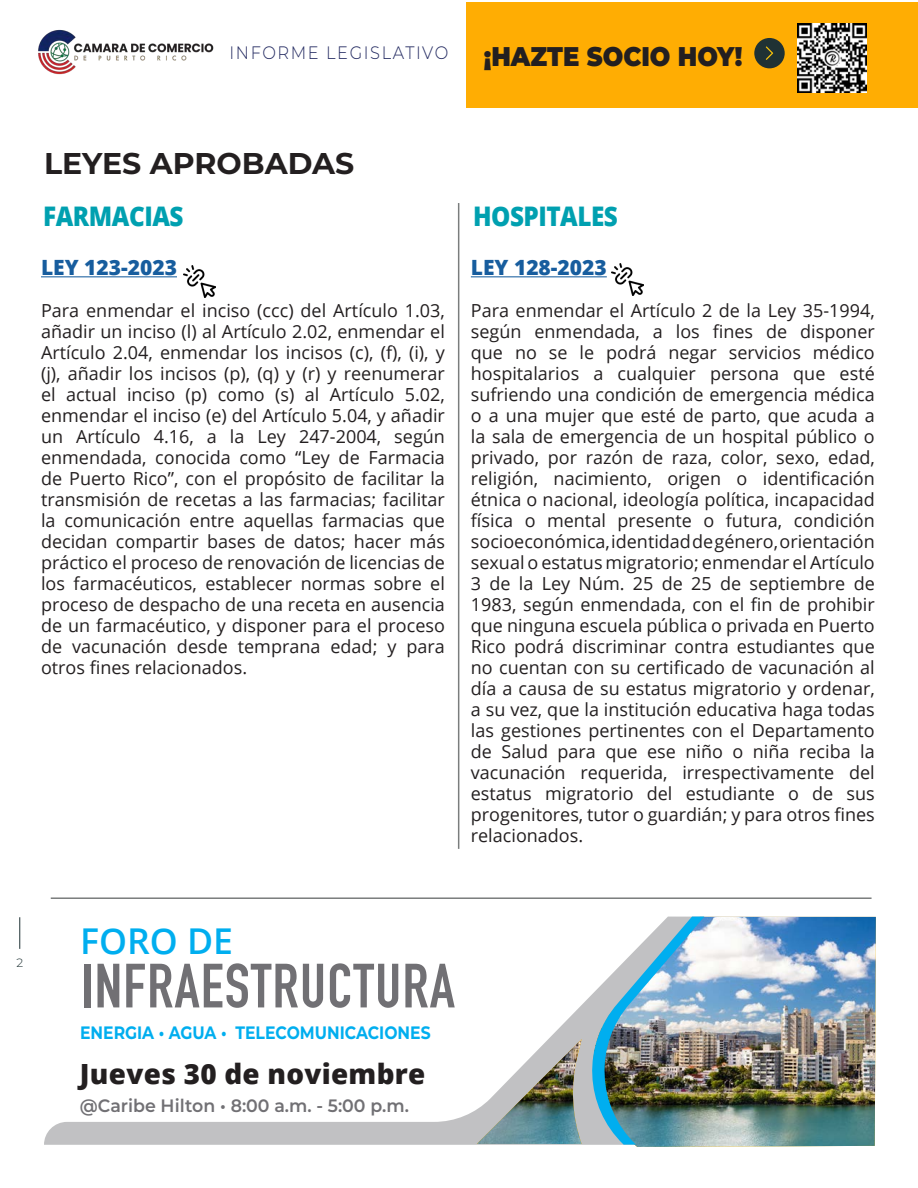
<style>
.page{position:relative;width:918px;height:1188px;background:#fff}
.page>*{position:absolute;margin:0;border:0;box-sizing:border-box;transform-origin:0 0}
.t1{font:700 61.35px "DIN Condensed";letter-spacing:.02em;color:#717074}
.t2{font:600 35.55px "Open Sans";color:#00aeef}
.Tagline{font:700 30px "Montserrat";color:#231f20}
.copy_regular_kit{font:800 27.9px "Open Sans";letter-spacing:.01em;color:#231f20}
.copy_3-fold{font:800 27px "Open Sans";letter-spacing:-.02em;color:#00a0b0;scale:.9 1}
.Tagline-2{font:900 27px "Montserrat";color:#231f20;scale:.9 1}
.t3{font:800 21px "Open Sans";color:#175d9e}
.t4{font:18px/21px "Open Sans";color:#231f20;text-align:justify}
.t5{font:700 18px "Montserrat";color:#00aeef;scale:.87 1}
.t6{font:300 18px "Montserrat";letter-spacing:.1em;color:#222960;scale:.9 1}
.t7{font:600 17.85px "Montserrat";color:#717074}
.t8{font:300 12px "Montserrat";color:#1f3234}
</style>
<div class="page">
<div style="left:467px;top:2px;width:451px;height:106px;background:#ffad03"></div>
<div style="left:754px;top:38px;width:31px;height:30px;background:#1f3234;border-radius:50%"></div>
<svg style="left:766px;top:46px;width:7px;height:14px"></svg>
<img style="left:798px;top:24px;width:68px;height:69px">
<hr style="left:19px;top:917px;width:1px;height:32px;background:#1f3234">
<img style="left:38px;top:29px;width:176px;height:46px">
<hr style="left:41px;top:276px;width:136px;height:1px;background:#175d9e">
<img style="left:184px;top:266px;width:31px;height:31px">
<img style="left:612px;top:264px;width:31px;height:31px">
<hr style="left:471px;top:276px;width:136px;height:1px;background:#175d9e">
<hr style="left:458px;top:203px;width:1px;height:646px;background:#7a7d7d">
<hr style="left:51px;top:897px;width:821px;height:2px;background:#7a7d7d">
<svg style="left:44px;top:1109px;width:433px;height:36px;fill:#c1c1c3"></svg>
<img style="left:635px;top:917px;width:241px;height:230px">
<img style="left:477px;top:917px;width:227px;height:228px">
<img style="left:477px;top:1039px;width:105px;height:105px">
<p class="t6" style="left:230px;top:41px;width:245px">INFORME LEGISLATIVO</p>
<p class="Tagline-2" style="left:484px;top:36px;width:289px">¡HAZTE SOCIO HOY!</p>
<p class="Tagline" style="left:44px;top:141px;width:312px">LEYES APROBADAS</p>
<p class="copy_3-fold" style="left:43px;top:196px;width:157px">FARMACIAS</p>
<p class="copy_3-fold" style="left:473px;top:196px;width:163px">HOSPITALES</p>
<p class="t3" style="left:41px;top:252px;width:137px">LEY 123-2023</p>
<p class="t4" style="left:41px;top:300px;width:405px">Para enmendar el inciso (ccc) del Artículo 1.03, añadir un inciso (l) al Artículo 2.02, enmendar el Artículo 2.04, enmendar los incisos (c), (f), (i), y (j), añadir los incisos (p), (q) y (r) y reenumerar el actual inciso (p) como (s) al Artículo 5.02, enmendar el inciso (e) del Artículo 5.04, y añadir un Artículo 4.16, a la Ley 247-2004, según enmendada, conocida como “Ley de Farmacia de Puerto Rico”, con el propósito de facilitar la transmisión de recetas a las farmacias; facilitar la comunicación entre aquellas farmacias que decidan compartir bases de datos; hacer más práctico el proceso de renovación de licencias de los farmacéuticos, establecer normas sobre el proceso de despacho de una receta en ausencia de un farmacéutico, y disponer para el proceso de vacunación desde temprana edad; y para otros fines relacionados.</p>
<p class="t3" style="left:471px;top:252px;width:137px">LEY 128-2023</p>
<p class="t4" style="left:471px;top:300px;width:405px">Para enmendar el Artículo 2 de la Ley 35-1994, según enmendada, a los fines de disponer que no se le podrá negar servicios médico hospitalarios a cualquier persona que esté sufriendo una condición de emergencia médica o a una mujer que esté de parto, que acuda a la sala de emergencia de un hospital público o privado, por razón de raza, color, sexo, edad, religión, nacimiento, origen o identificación étnica o nacional, ideología política, incapacidad física o mental presente o futura, condición socioeconómica, identidad de género, orientación sexual o estatus migratorio; enmendar el Artículo 3 de la Ley Núm. 25 de 25 de septiembre de 1983, según enmendada, con el fin de prohibir que ninguna escuela pública o privada en Puerto Rico podrá discriminar contra estudiantes que no cuentan con su certificado de vacunación al día a causa de su estatus migratorio y ordenar, a su vez, que la institución educativa haga todas las gestiones pertinentes con el Departamento de Salud para que ese niño o niña reciba la vacunación requerida, irrespectivamente del estatus migratorio del estudiante o de sus progenitores, tutor o guardián; y para otros fines relacionados.</p>
<p class="t8" style="left:16px;top:955px;width:8px">2</p>
<p class="t2" style="left:80px;top:917px;width:154px">FORO DE</p>
<p class="t1" style="left:81px;top:945px;width:375px">INFRAESTRUCTURA</p>
<p class="t5" style="left:80px;top:1019px;width:404px">ENERGIA • AGUA • TELECOMUNICACIONES</p>
<p class="copy_regular_kit" style="left:80px;top:1053px;width:347px">Jueves 30 de noviembre</p>
<p class="t7" style="left:80px;top:1093px;width:331px">@Caribe Hilton • 8:00 a.m. - 5:00 p.m.</p>
</div>
